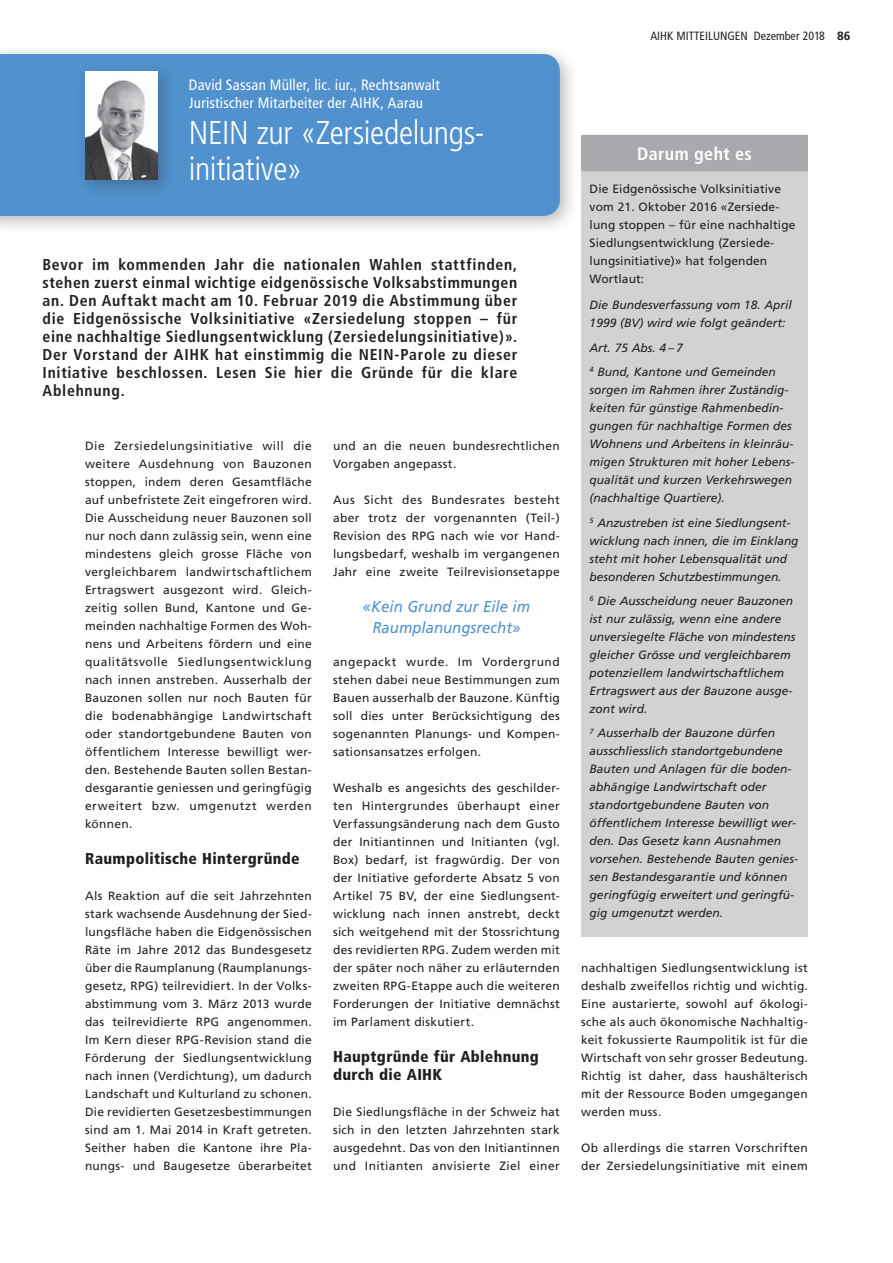
<style>
.page{position:relative;width:893px;height:1263px;background:#fff}
.page>*{position:absolute;margin:0;border:0;box-sizing:border-box;transform-origin:0 0}
.t1{font:300 condensed 33px/36px "Frutiger";letter-spacing:-.01em;color:#fff}
.t2{font:700 condensed 18px "Frutiger";letter-spacing:.02em;color:#fff}
.t3{font:700 condensed 15.75px/18px "Frutiger";letter-spacing:.045em;color:#231f20;text-align:justify}
.t4{font:900 condensed 15.75px/18px "Frutiger";letter-spacing:.02em;color:#231f20}
.t5{font:italic 15.75px/21px "Frutiger";color:#5191cd;text-align:center;scale:.95 1}
.t6{font:condensed 15px/18px "Frutiger";letter-spacing:.015em;color:#fff}
.t7{font:12px/18px "Frutiger";letter-spacing:.02em;color:#231f20;text-align:justify}
.t8{font:italic 12px/18px "Frutiger";color:#231f20}
.t9{font:condensed 12px "Frutiger";color:#231f20}
.s1{font-family:"Frutiger LT";font-weight:700;font-stretch:normal}
</style>
<div class="page">
<div style="left:0;top:44px;width:578px;height:191px;background:#231f20;opacity:.3"></div>
<div style="left:0;top:54px;width:560px;height:162px;background:#5191cd"></div>
<div style="left:75px;top:62px;width:101px;height:136px;background:#231f20;opacity:.3"></div>
<img style="left:85px;top:72px;width:73px;height:108px">
<div style="left:581px;top:135px;width:227px;height:801px;background:#d1d2d4"></div>
<div style="left:581px;top:135px;width:227px;height:36px;background:#a8a9ad"></div>
<p class="t6" style="left:189px;top:76px;width:252px">David Sassan Müller, lic. iur., Rechtsanwalt<br>Juristischer Mitarbeiter der AIHK, Aarau</p>
<h1 class="t1" style="left:189px;top:115px;width:297px">NEIN zur «Zersiedelungs&shy;initiative»</h1>
<p class="t3" style="left:43px;top:256px;width:476px">Bevor im kommenden Jahr die nationalen Wahlen stattfinden, stehen zuerst einmal wichtige eidgenössische Volksabstimmungen an. Den Auftakt macht am 10. Februar 2019 die Abstimmung über die Eidgenössische Volksinitiative «Zersiedelung stoppen – für eine nachhaltige Siedlungsentwicklung (Zersiedelungsinitiative)».<br>Der Vorstand der AIHK hat einstimmig die NEIN-Parole zu dieser Initiative beschlossen. Lesen Sie hier die Gründe für die klare Ablehnung.</p>
<p class="t7" style="left:85px;top:437px;width:228px">Die Zersiedelungsinitiative will die weitere Ausdehnung von Bauzonen stoppen, indem deren Gesamtfläche auf unbefristete Zeit eingefroren wird.<br>Die Ausscheidung neuer Bauzonen soll nur noch dann zulässig sein, wenn eine mindestens gleich grosse Fläche von vergleichbarem landwirtschaftlichem Ertragswert ausgezont wird. Gleich&shy;zeitig sollen Bund, Kantone und Ge&shy;meinden nachhaltige Formen des Woh&shy;nens und Arbeitens fördern und eine qualitätsvolle Siedlungsentwicklung nach innen anstreben. Ausserhalb der Bauzonen sollen nur noch Bauten für die bodenabhängige Landwirtschaft oder standortgebundene Bauten von öffentlichem Interesse bewilligt wer&shy;den. Bestehende Bauten sollen Bestan&shy;desgarantie geniessen und geringfügig erweitert bzw. umgenutzt werden können.</p>
<h3 class="t4" style="left:85px;top:849px;width:216px">Raumpolitische Hintergründe</h3>
<p class="t7" style="left:85px;top:887px;width:228px">Als Reaktion auf die seit Jahrzehnten stark wachsende Ausdehnung der Sied&shy;lungsfläche haben die Eidgenössischen Räte im Jahre 2012 das Bundesgesetz über die Raumplanung (Raumplanungs&shy;gesetz, RPG) teilrevidiert. In der Volks&shy;abstimmung vom 3. März 2013 wurde das teilrevidierte RPG angenommen.<br>Im Kern dieser RPG-Revision stand die Förderung der Siedlungsentwicklung nach innen (Verdichtung), um dadurch Landschaft und Kulturland zu schonen.<br>Die revidierten Gesetzesbestimmungen sind am 1. Mai 2014 in Kraft getreten.<br>Seither haben die Kantone ihre Pla&shy;nungs- und Baugesetze überarbeitet</p>
<p class="t7" style="left:333px;top:437px;width:228px">und an die neuen bundesrechtlichen<br>Vorgaben angepasst.</p>
<p class="t7" style="left:333px;top:491px;width:228px">Aus Sicht des Bundesrates besteht aber trotz der vorgenannten (Teil-)<br>Revision des RPG nach wie vor Hand&shy;lungsbedarf, weshalb im vergangenen Jahr eine zweite Teilrevisionsetappe</p>
<h3 class="t5" style="left:363px;top:596px;width:177px">«Kein Grund zur Eile im<br>Raumplanungsrecht»</h3>
<p class="t7" style="left:333px;top:653px;width:228px">angepackt wurde. Im Vordergrund stehen dabei neue Bestimmungen zum Bauen ausserhalb der Bauzone. Künftig soll dies unter Berücksichtigung des sogenannten Planungs- und Kompen&shy;sationsansatzes erfolgen.</p>
<p class="t7" style="left:333px;top:779px;width:228px">Weshalb es angesichts des geschilder&shy;ten Hintergrundes überhaupt einer Verfassungsänderung nach dem Gusto der Initiantinnen und Initianten (vgl.<br>Box) bedarf, ist fragwürdig. Der von der Initiative geforderte Absatz 5 von Artikel 75 BV, der eine Siedlungsent&shy;wicklung nach innen anstrebt, deckt sich weitgehend mit der Stossrichtung des revidierten RPG. Zudem werden mit der später noch näher zu erläuternden zweiten RPG-Etappe auch die weiteren Forderungen der Initiative demnächst im Parlament diskutiert.</p>
<h3 class="t4" style="left:333px;top:1047px;width:207px">Hauptgründe für Ablehnung durch die AIHK</h3>
<p class="t7" style="left:333px;top:1103px;width:228px">Die Siedlungsfläche in der Schweiz hat sich in den letzten Jahrzehnten stark ausgedehnt. Das von den Initiantinnen und Initianten anvisierte Ziel einer</p>
<p class="t9" style="left:650px;top:29px;width:202px">AIHK MITTEILUNGEN Dezember 2018 <span class="s1">86</span></p>
<h2 class="t2" style="left:637px;top:143px;width:116px">Darum geht es</h2>
<p class="t7" style="left:590px;top:180px;width:207px;text-align:left">Die Eidgenössische Volksinitiative vom 21. Oktober 2016 «Zersiede&shy;lung stoppen – für eine nachhaltige<br>Siedlungsentwicklung (Zersiede&shy;lungsinitiative)» hat folgenden<br>Wortlaut:</p>
<p class="t8" style="left:590px;top:296px;width:204px">Die Bundesverfassung vom 18. April<br>1999 (BV) wird wie folgt geändert:</p>
<p class="t8" style="left:590px;top:336px;width:188px;line-height:24.3px">Art. 75 Abs. 4 – 7<br><sup>4</sup> Bund, Kantone und Gemeinden</p>
<p class="t8" style="left:590px;top:381px;width:206px">sorgen im Rahmen ihrer Zuständig&shy;keiten für günstige Rahmenbedin&shy;gungen für nachhaltige Formen des Wohnens und Arbeitens in kleinräu&shy;migen Strukturen mit hoher Lebens&shy;qualität und kurzen Verkehrswegen (nachhaltige Quartiere).</p>
<p class="t8" style="left:590px;top:513px;width:210px"><sup>5</sup> Anzustreben ist eine Siedlungsent&shy;wicklung nach innen, die im Einklang steht mit hoher Lebensqualität und besonderen Schutzbestimmungen.</p>
<p class="t8" style="left:590px;top:592px;width:207px"><sup>6</sup> Die Ausscheidung neuer Bauzonen ist nur zulässig, wenn eine andere unversiegelte Fläche von mindestens gleicher Grösse und vergleichbarem potenziellem landwirtschaftlichem<br>Ertragswert aus der Bauzone ausge&shy;zont wird.</p>
<p class="t8" style="left:590px;top:724px;width:210px"><sup>7</sup> Ausserhalb der Bauzone dürfen ausschliesslich standortgebundene Bauten und Anlagen für die boden&shy;abhängige Landwirtschaft oder standortgebundene Bauten von öffentlichem Interesse bewilligt wer&shy;den. Das Gesetz kann Ausnahmen vorsehen. Bestehende Bauten genies&shy;sen Bestandesgarantie und können geringfügig erweitert und geringfü&shy;gig umgenutzt werden.</p>
<p class="t7" style="left:581px;top:959px;width:228px">nachhaltigen Siedlungsentwicklung ist deshalb zweifellos richtig und wichtig.<br>Eine austarierte, sowohl auf ökologi&shy;sche als auch ökonomische Nachhaltig&shy;keit fokussierte Raumpolitik ist für die Wirtschaft von sehr grosser Bedeutung.<br>Richtig ist daher, dass haushälterisch mit der Ressource Boden umgegangen werden muss.</p>
<p class="t7" style="left:581px;top:1139px;width:228px">Ob allerdings die starren Vorschriften der Zersiedelungsinitiative mit einem</p>
</div>
